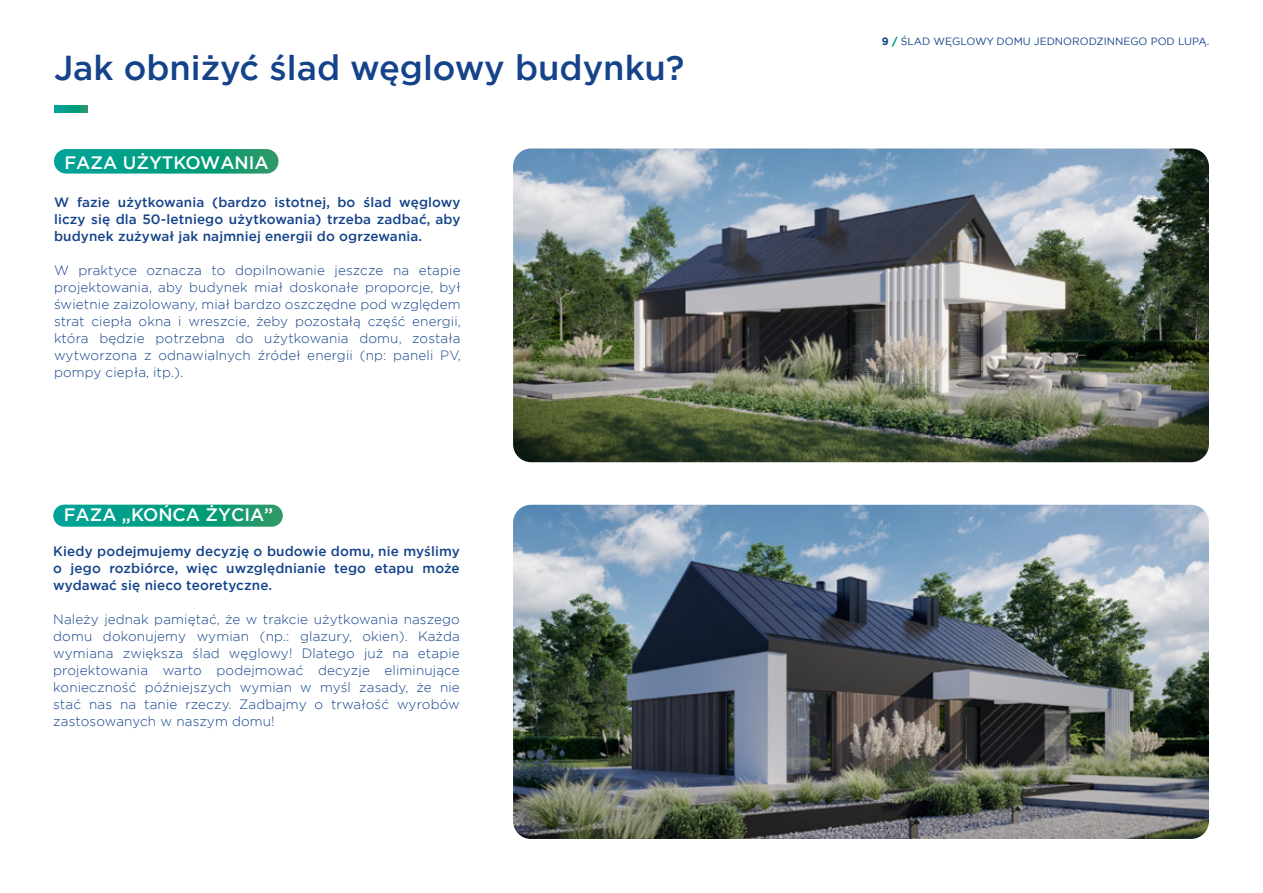
<style>
.page{position:relative;width:1263px;height:893px;background:#fff}
.page>*{position:absolute;margin:0;border:0;box-sizing:border-box;transform-origin:0 0}
.t1{font:500 34.5px "Gotham";color:#14438a}
.t2{font:500 18px "Gotham";color:#fff}
.t3{font:300 13.5px/17px "Gotham";letter-spacing:.01em;color:#14438a;text-align:justify}
.t4{font:500 13.5px/17px "Gotham";letter-spacing:.01em;color:#14438a;text-align:justify}
.t5{font:10.5px "Gotham";color:#14438a}
.s1{font-weight:700}
.s2{font-weight:900;color:#fff}
</style>
<div class="page">
<svg style="left:54px;top:149px;width:225px;height:25px;background:#0c9f82"></svg>
<svg style="left:53px;top:505px;width:230px;height:22px;background:#0b9f82"></svg>
<svg style="left:54px;top:105px;width:34px;height:7px"></svg>
<img style="left:513px;top:505px;width:696px;height:334px">
<img style="left:513px;top:149px;width:696px;height:313px">
<h1 class="t1" style="left:54px;top:45px;width:632px">Jak obniżyć ślad węglowy budynku?</h1>
<h2 class="t2" style="left:64px;top:150px;width:206px">FAZA UŻYTKOWANIA</h2>
<p class="t4" style="left:54px;top:194px;width:408px">W fazie użytkowania (bardzo istotnej, bo ślad węglowy liczy się dla 50-letniego użytkowania) trzeba zadbać, aby budynek zużywał jak najmniej energii do ogrzewania.</p>
<p class="t3" style="left:54px;top:261px;width:409px">W praktyce oznacza to dopilnowanie jeszcze na etapie projektowania, aby budynek miał doskonałe proporcje, był świetnie zaizolowany, miał bardzo oszczędne pod względem strat ciepła okna i wreszcie, żeby pozostałą część energii, która będzie potrzebna do użytkowania domu, została wytworzona z odnawialnych źródeł energii (np: paneli PV, pompy ciepła, itp.).</p>
<h2 class="t2" style="left:64px;top:503px;width:211px">FAZA „KOŃCA ŻYCIA”</h2>
<p class="t4" style="left:53px;top:542px;width:408px">Kiedy podejmujemy decyzję o budowie domu, nie myślimy o jego rozbiórce, więc uwzględnianie tego etapu może wydawać się nieco teoretyczne.</p>
<p class="t3" style="left:53px;top:610px;width:408px">Należy jednak pamiętać, że w trakcie użytkowania naszego domu dokonujemy wymian (np.: glazury, okien). Każda wymiana zwiększa ślad węglowy! Dlatego już na etapie projektowania warto podejmować decyzje eliminujące konieczność późniejszych wymian w myśl zasady, że nie stać nas na tanie rzeczy. Zadbajmy o trwałość wyrobów zastosowanych w naszym domu!</p>
<p class="t5" style="left:882px;top:35px;width:329px"><span class="s1">9</span> <span class="s2">/</span> ŚLAD WĘGLOWY DOMU JEDNORODZINNEGO POD LUPĄ.</p>
</div>
